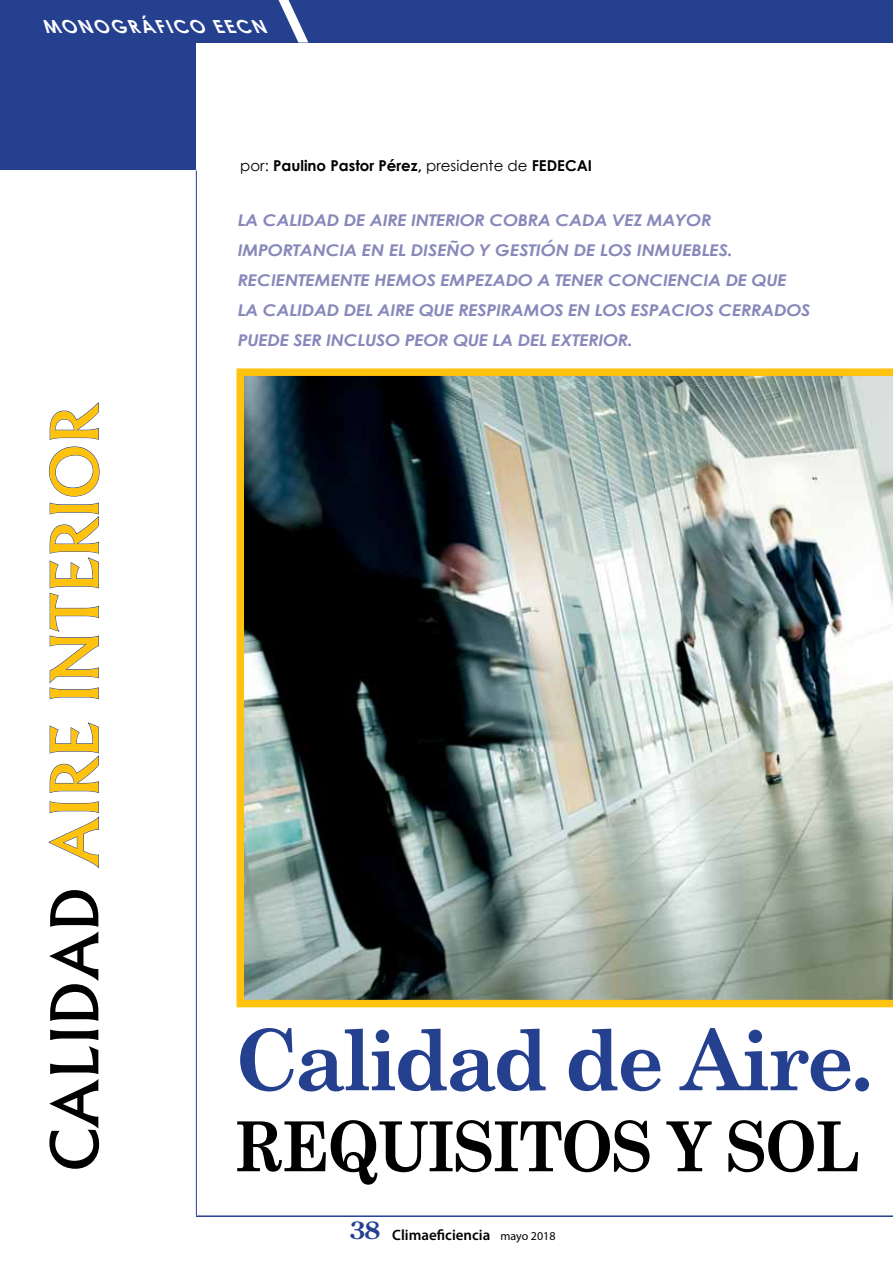
<style>
.page{position:relative;width:893px;height:1263px;background:#fff}
.page>*{position:absolute;margin:0;border:0;box-sizing:border-box;transform-origin:0 0}
.t1{font:700 84px "Century Schoolbook";letter-spacing:-.05em;color:#25408f}
.t2{font:700 69px "Century Schoolbook";letter-spacing:-.03em;color:#000;scale:.9 1}
.t3{font:500 63px "Albertus";color:#ffc20e}
.t4{font:italic 700 18px "Century Gothic";color:#fff}
.t5{font:italic 700 16.2px/30px "Century Gothic";letter-spacing:-.02em;color:#8889ba;scale:1.11 1}
.t6{font:700 15px "Century Gothic";color:#000}
.t7{font:600 15px "Myriad Pro";color:#000}
.s1{font-weight:400}
.s2{color:#000}
.s3{font-family:"Century Old Style Std";font-weight:700;font-size:24px;color:#25408f}
.s4{font-weight:400;font-size:12px}
</style>
<div class="page">
<img style="left:236px;top:368px;width:657px;height:639px">
<svg style="left:48px;top:801px;width:51px;height:68px"></svg>
<svg style="left:49px;top:722px;width:50px;height:71px"></svg>
<svg style="left:49px;top:446px;width:51px;height:254px"></svg>
<svg style="left:49px;top:402px;width:50px;height:38px"></svg>
<div style="left:0;top:0;width:893px;height:43px;background:#25408f"></div>
<svg style="left:279px;top:0;width:29px;height:43px"></svg>
<div style="left:0;top:9px;width:196px;height:161px;background:#25408f"></div>
<hr style="left:196px;top:170px;width:1px;height:1045px;background:#25408f">
<hr style="left:196px;top:1215px;width:697px;height:2px;background:#25408f">
<p class="t4" style="left:47px;top:12px;width:236px">MONOGRÁFICOEECN</p>
<p class="t6" style="left:240px;top:154px;width:353px"><span class="s1">por:</span> Paulino Pastor Pérez, <span class="s1">presidente de</span> FEDECAI</p>
<h3 class="t3" style="left:36px;top:1171px;width:770px;rotate:-90deg"><span class="s2">CALIDAD</span> AIRE INTERIOR</h3>
<p class="t5" style="left:238px;top:204px;width:517px">LA CALIDAD DE AIRE INTERIOR COBRA CADA VEZ MAYOR IMPORTANCIA EN EL DISEÑO Y GESTIÓN DE LOS INMUEBLES.<br>RECIENTEMENTE HEMOS EMPEZADO A TENER CONCIENCIA DE QUE LA CALIDAD DEL AIRE QUE RESPIRAMOS EN LOS ESPACIOS CERRADOS PUEDE SER INCLUSO PEOR QUE LA DEL EXTERIOR.</p>
<h1 class="t1" style="left:234px;top:995px;width:642px">Calidad de Aire.</h1>
<h2 class="t2" style="left:234px;top:1093px;width:697px">REQUISITOS Y SOL</h2>
<p class="t7" style="left:350px;top:1227px;width:207px"><span class="s3">38</span> Climaeficiencia <span class="s4">mayo 2018</span></p>
</div>
